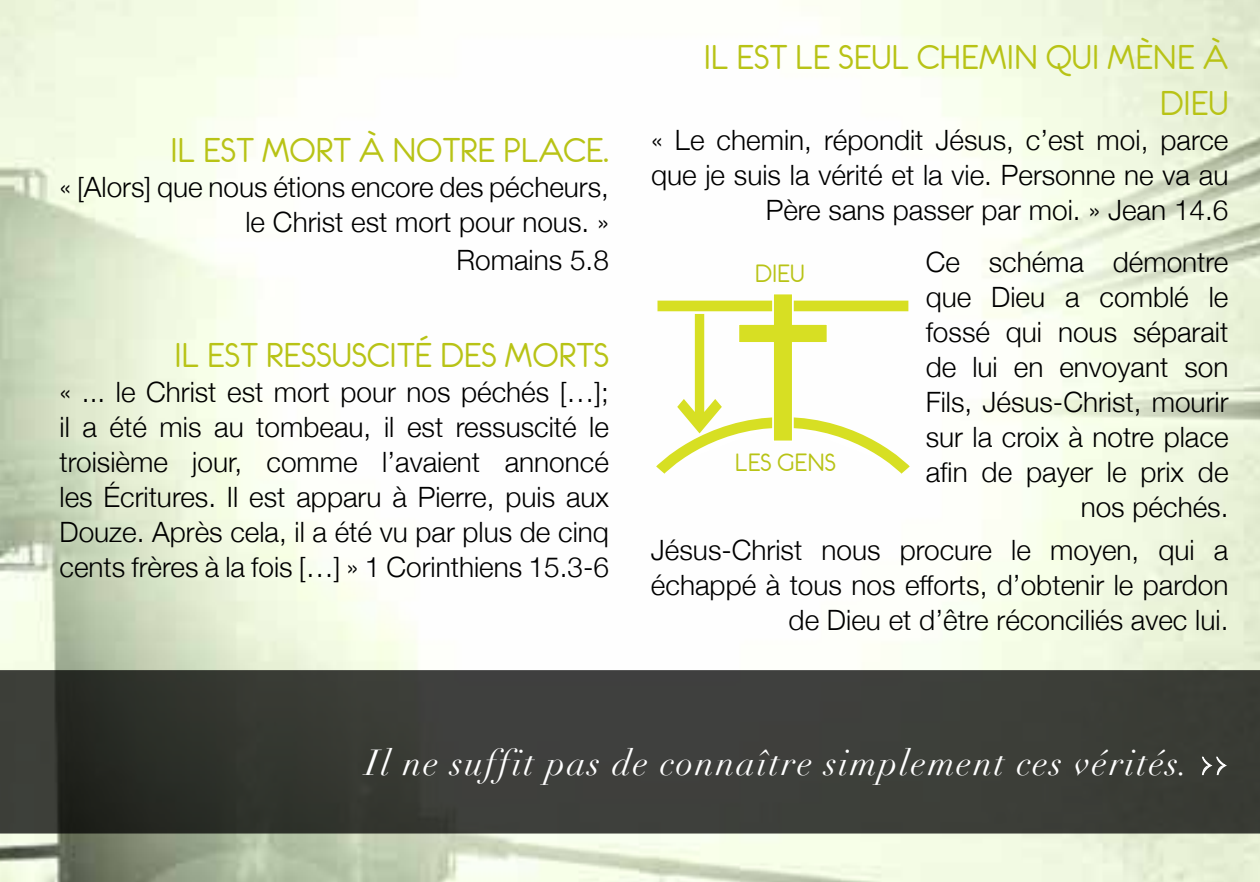
<style>
.page{position:relative;width:1260px;height:882px;background:#fff}
.page>*{position:absolute;margin:0;border:0;box-sizing:border-box;transform-origin:0 0}
.t1{font:38.5px/46.2px "Eurofurenceregular";color:#b8c316;text-align:right}
.t2{font:italic 35.35px "Didot";letter-spacing:.05em;color:#fff}
.t3{font:300 28px/35px "Helvetica Neue";color:#000;text-align:right}
.t4{font:28px "Eurofurenceregular";color:#b8c316}
.t5{font:28px "Eurofurenceregular";color:#b8c316}
.s1{font-family:"Ecolier";font-style:normal}
</style>
<div class="page">
<img style="left:0;top:0;width:1260px;height:882px">
<svg style="left:0;top:670px;width:1260px;height:164px"></svg>
<svg style="left:651px;top:292px;width:264px;height:184px"></svg>
<svg style="left:1202px;top:757px;width:25px;height:18px"></svg>
<h1 class="t1" style="left:170px;top:127px;width:440px">IL EST MORT À NOTRE PLACE.</h1>
<p class="t3" style="left:60px;top:169px;width:551px">« [Alors] que nous étions encore des pécheurs, le Christ est mort pour nous. »</p>
<p class="t3" style="left:457px;top:242px;width:154px">Romains 5.8</p>
<h1 class="t1" style="left:174px;top:332px;width:436px">IL EST RESSUSCITÉ DES MORTS</h1>
<p class="t3" style="left:60px;top:374px;width:551px;text-align:justify">« ... le Christ est mort pour nos péchés […]; il a été mis au tombeau, il est ressuscité le troisième jour, comme l’avaient annoncé les Écritures. Il est apparu à Pierre, puis aux Douze. Après cela, il a été vu par plus de cinq cents frères à la fois […] » 1 Corinthiens 15.3-6</p>
<h1 class="t1" style="left:704px;top:34px;width:526px">IL EST LE SEUL CHEMIN QUI MÈNE À<br>DIEU</h1>
<p class="t3" style="left:651px;top:122px;width:579px">« Le chemin, répondit Jésus, c’est moi, parce que je suis la vérité et la vie. Personne ne va au<br>Père sans passer par moi. » Jean 14.6</p>
<p class="t5" style="left:755px;top:259px;width:51px">DIEU</p>
<p class="t3" style="left:926px;top:244px;width:304px">Ce schéma démontre que Dieu a comblé le fossé qui nous séparait de lui en envoyant son<br>Fils, Jésus-Christ, mourir sur la croix à notre place afin de payer le prix de nos péchés.</p>
<p class="t3" style="left:651px;top:532px;width:579px">Jésus-Christ nous procure le moyen, qui a échappé à tous nos efforts, d’obtenir le pardon de Dieu et d’être réconciliés avec lui.</p>
<p class="t4" style="left:735px;top:448px;width:102px">LES GENS</p>
<p class="t2" style="left:365px;top:741px;width:863px">Il ne suffit pas de connaître simplement ces vérités. <span class="s1">&gt;&gt;</span></p>
</div>
